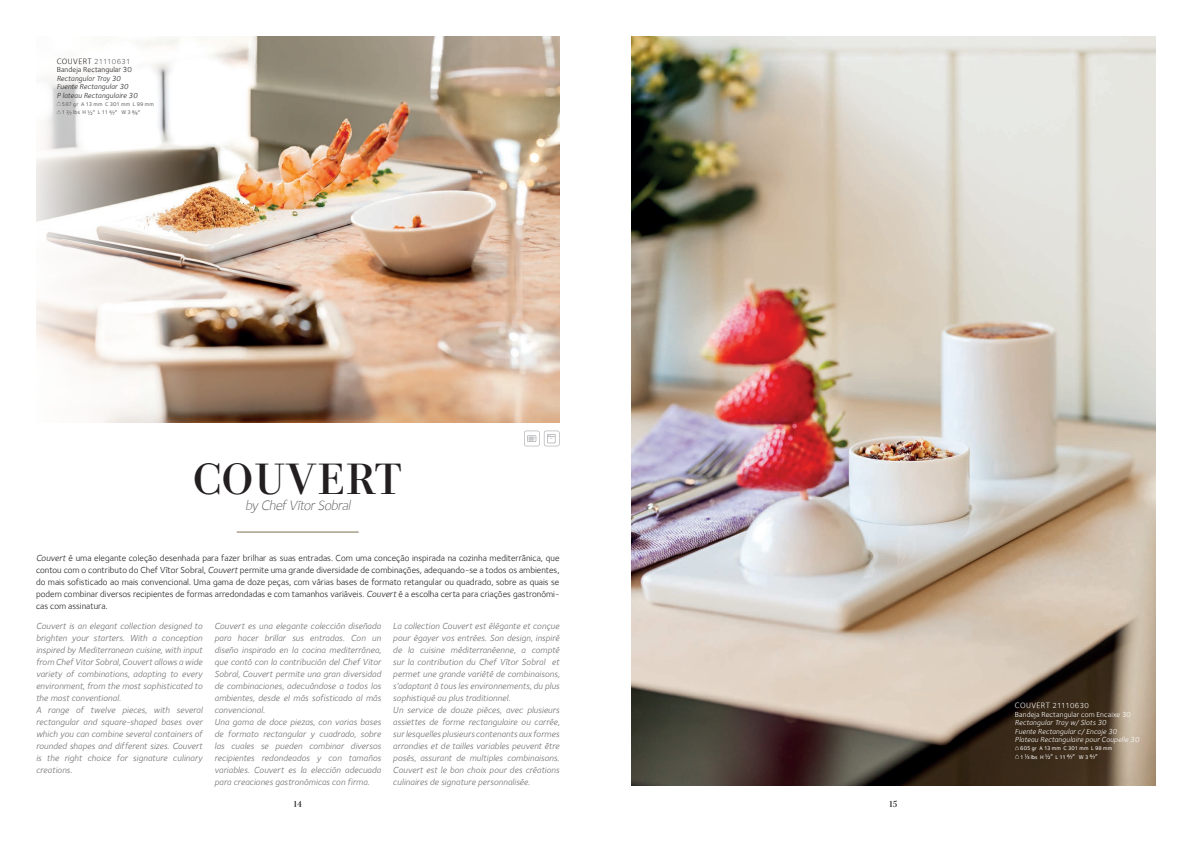
<style>
.page{position:relative;width:1191px;height:842px;background:#fff}
.page>*{position:absolute;margin:0;border:0;box-sizing:border-box;transform-origin:0 0}
.t1{font:700 45px "Andrade Pro";letter-spacing:.005em;color:#231f20}
.t2{font:italic 300 14px "Foundry Sterling";color:#57585a}
.t3{font:italic 9px/12px "Foundry Sterling";letter-spacing:.01em;color:#6c6d70}
.t4{font:9px/12px "Foundry Sterling";letter-spacing:.005em;color:#231f20;text-align:justify}
.t5{font:700 9px "Andrade Pro";color:#231f20}
.t6{font:italic 7.5px/8.5px "Foundry Sterling";letter-spacing:.015em;color:#fff}
.t7{font:italic 7.5px/8.5px "Foundry Sterling";letter-spacing:.015em;color:#231f20}
.t8{font:7.5px/8.5px "Foundry Sterling";letter-spacing:.015em;color:#fff}
.t9{font:7.5px/8.5px "Foundry Sterling";letter-spacing:.015em;color:#231f20}
.t10{font:7px "Myriad Pro";color:#636366}
.t11{font:7px "Myriad Pro";color:#fff}
.t12{font:500 5.5px "Foundry Sterling";letter-spacing:.01em;color:#636366}
.t13{font:500 5.5px "Foundry Sterling";letter-spacing:.02em;color:#fff}
.s1{font-family:"Foundry Sterling Book Expert";font-size:8px}
.s2{color:#636366}
.s3{font-family:"Foundry Sterling";font-weight:500;font-size:5.5px}
.s4{font-style:italic}
</style>
<div class="page">
<img style="left:218px;top:36px;width:341px;height:386px">
<svg style="left:36px;top:37px;width:182px;height:386px"></svg>
<hr style="left:237px;top:531px;width:122px;height:1px;background:#7d704f">
<img style="left:631px;top:36px;width:524px;height:749px">
<svg style="left:57px;top:102px;width:4px;height:12px"></svg>
<svg style="left:1014px;top:746px;width:5px;height:12px"></svg>
<svg style="left:524px;top:431px;width:35px;height:15px"></svg>
<p class="t9" style="left:57px;top:57px;width:77px"><span class="s1">COUVERT</span> <span class="s2">21110631<br></span>Bandeja Rectangular 30</p>
<p class="t7" style="left:57px;top:74px;width:82px">Rectangular Tray 30<br>Fuente Rectangular 30<br>P lateau Rectangulaire 30</p>
<p class="t12" style="left:62px;top:100px;width:93px">587 gr A 13 mm C 301 mm L 99 mm</p>
<p class="t10" style="left:62px;top:108px;width:80px"><span class="s3">1</span> 2/7 <span class="s3">lbs H</span> 1/2” <span class="s3">L 11</span> 6/7” <span class="s3">W 3</span> 8/9”</p>
<h1 class="t1" style="left:193px;top:449px;width:211px">COUVERT</h1>
<h2 class="t2" style="left:245px;top:498px;width:110px">by ChefVítorSobral</h2>
<p class="t4" style="left:36px;top:552px;width:525px"><span class="s4">Couvert</span> é uma elegante coleção desenhada para fazer brilhar as suas entradas. Com uma conceção inspirada na cozinha mediterrânica, que contou com o contributo do Chef Vítor Sobral, <span class="s4">Couvert</span> permite uma grande diversidade de combinações, adequando-se a todos os ambientes, do mais sofisticado ao mais convencional. Uma gama de doze peças, com várias bases de formato retangular ou quadrado, sobre as quais se podem combinar diversos recipientes de formas arredondadas e com tamanhos variáveis. <span class="s4">Couvert</span> é a escolha certa para criações gastronómi&shy;cas com assinatura.</p>
<p class="t3" style="left:36px;top:620px;width:168px">Couvert is an elegant collection designed to brighten your starters. With a conception inspired by Mediterranean cuisine, with input from Chef Vitor Sobral, Couvert allows a wide variety of combinations, adapting to every environment, from the most sophisticated to the most conventional.<br>A range of twelve pieces, with several rectangular and square-shaped bases over which you can combine several containers of rounded shapes and different sizes. Couvert is the right choice for signature culinary creations.</p>
<p class="t3" style="left:214px;top:620px;width:168px">Couvert es una elegante colección diseñada para hacer brillar sus entradas. Con un diseño inspirado en la cocina mediterránea, que contó con la contribución del Chef Vitor Sobral, Couvert permite una gran diversidad de combinaciones, adecuándose a todos los ambientes, desde el más sofisticado al más convencional.<br>Una gama de doce piezas, con varias bases de formato rectangular y cuadrado, sobre las cuales se pueden combinar diversos recipientes redondeados y con tamaños variables. Couvert es la elección adecuada para creaciones gastronómicas con firma.</p>
<p class="t3" style="left:393px;top:620px;width:168px">La collection Couvert est élégante et conçue pour égayer vos entrées. Son design, inspiré de la cuisine méditerranéenne, a compté sur la contribution du Chef Vítor Sobral et permet une grande variété de combinaisons, s’adaptant à tous les environnements, du plus sophistiqué au plus traditionnel.<br>Un service de douze pièces, avec plusieurs assiettes de forme rectangulaire ou carrée, sur lesquelles plusieurs contenants aux formes arrondies et de tailles variables peuvent être posés, assurant de multiples combinaisons.<br>Couvert est le bon choix pour des créations culinaires de signature personnalisée.</p>
<p class="t5" style="left:293px;top:798px;width:10px">14</p>
<p class="t5" style="left:889px;top:798px;width:10px">15</p>
<p class="t8" style="left:1015px;top:701px;width:117px"><span class="s1">COUVERT</span> 21110630<br>Bandeja Rectangular com Encaixe 30</p>
<p class="t6" style="left:1015px;top:718px;width:126px">Rectangular Tray w/ Slots 30<br>Fuente Rectangular c/ Encaje 30<br>Plateau Rectangulaire pour Coupelle 30</p>
<p class="t13" style="left:1020px;top:745px;width:94px">605 gr A 13 mm C 301 mm L 98 mm</p>
<p class="t11" style="left:1020px;top:752px;width:79px"><span class="s3">1</span> 1/3 <span class="s3">lbs H</span> 1/2” <span class="s3">L 11</span> 6/7” <span class="s3">W 3</span> 6/7”</p>
</div>
